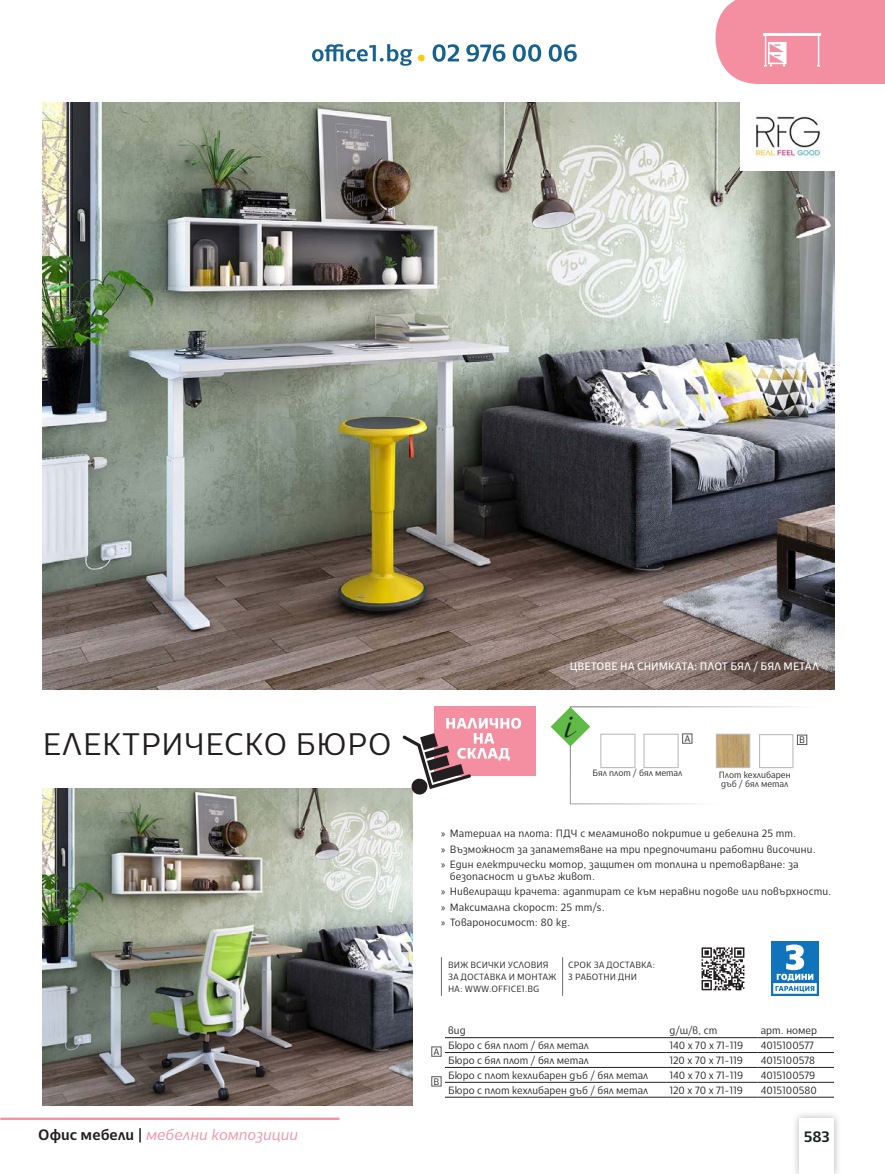
<style>
.page{position:relative;width:885px;height:1174px;background:#fff}
.page>*{position:absolute;margin:0;border:0;box-sizing:border-box;transform-origin:0 0}
.t1{font:31.65px "Adventure";color:#231f20;scale:.95 1}
.Title__33{font:300 31.05px "Cormac";color:#231f20}
.t2{font:italic 300 15px "Cormac";color:#f48ea1}
.СТРАНИЦА_И_РАЗДЕЛ{font:500 15px "Cormac";color:#132322}
.Opisanie_33{font:10.8px "Cormac";color:#fff;scale:.95 1}
.Art_Nomer_33{font:300 10.5px/11.2px "Cormac";letter-spacing:.015em;color:#231f20;scale:.95 1}
.Art_Nomer_33-2{font:300 9.3px "Cormac";color:#231f20;scale:.95 1}
.Art_Nomer_33-3{font:300 9px/12px "Cormac";color:#231f20;scale:.95 1}
.s1{font-family:"Myriad Pro";font-weight:400}
.s2{font-weight:500;font-style:normal;color:#231f20}
</style>
<div class="page">
<div style="left:791px;top:1109px;width:51px;height:65px;background:#231f20;opacity:.35"></div>
<div style="left:799px;top:1118px;width:34px;height:55px;background:#fff"></div>
<svg style="left:715px;top:0;width:169px;height:84px;background:#f497a8"></svg>
<hr style="left:1px;top:1117px;width:337px;height:2px;background:#f48ea1">
<svg style="left:312px;top:44px;width:100px;height:22px"></svg>
<svg style="left:418px;top:55px;width:6px;height:6px"></svg>
<svg style="left:432px;top:44px;width:144px;height:18px"></svg>
<img style="left:43px;top:102px;width:790px;height:587px">
<img style="left:43px;top:788px;width:369px;height:318px">
<div style="left:431px;top:1076px;width:10px;height:10px;background:#fff;border:1px solid #57585a"></div>
<hr style="left:445px;top:1037px;width:221px;height:1px;background:#231f20">
<hr style="left:666px;top:1037px;width:91px;height:1px;background:#231f20">
<hr style="left:757px;top:1037px;width:76px;height:1px;background:#231f20">
<hr style="left:666px;top:1067px;width:91px;height:1px;background:#231f20">
<hr style="left:445px;top:1052px;width:221px;height:1px;background:#231f20">
<hr style="left:666px;top:1052px;width:91px;height:1px;background:#231f20">
<hr style="left:757px;top:1052px;width:76px;height:1px;background:#231f20">
<hr style="left:445px;top:1067px;width:221px;height:1px;background:#231f20">
<hr style="left:757px;top:1067px;width:76px;height:1px;background:#231f20">
<hr style="left:445px;top:1082px;width:221px;height:1px;background:#231f20">
<hr style="left:666px;top:1082px;width:91px;height:1px;background:#231f20">
<hr style="left:757px;top:1082px;width:76px;height:1px;background:#231f20">
<hr style="left:445px;top:1097px;width:221px;height:1px;background:#231f20">
<hr style="left:666px;top:1097px;width:91px;height:1px;background:#231f20">
<hr style="left:757px;top:1097px;width:76px;height:1px;background:#231f20">
<div style="left:431px;top:1046px;width:10px;height:10px;background:#fff;border:1px solid #57585a"></div>
<div style="left:682px;top:733px;width:10px;height:10px;background:#fff;border:1px solid #57585a"></div>
<div style="left:600px;top:733px;width:35px;height:35px;background:#fff;border:1px solid #bcbdc0"></div>
<div style="left:643px;top:733px;width:35px;height:35px;background:#fff;border:1px solid #bcbdc0"></div>
<div style="left:797px;top:735px;width:9px;height:9px;background:#fff;border:1px solid #57585a"></div>
<div style="left:758px;top:734px;width:35px;height:34px;background:#fff;border:1px solid #bcbdc0"></div>
<img style="left:717px;top:735px;width:31px;height:31px">
<div style="left:715px;top:733px;width:35px;height:35px;border:1px solid #bcbdc0"></div>
<svg style="left:550px;top:707px;width:40px;height:39px"></svg>
<div style="left:771px;top:940px;width:47px;height:55px;background:#1074bc"></div>
<svg style="left:773px;top:944px;width:44px;height:50px"></svg>
<div style="left:434px;top:706px;width:102px;height:70px;background:#f48ea1"></div>
<svg style="left:402px;top:718px;width:119px;height:77px"></svg>
<hr style="left:562px;top:957px;width:1px;height:38px;background:#6d6d70">
<hr style="left:441px;top:957px;width:1px;height:38px;background:#6d6d70">
<svg style="left:701px;top:947px;width:43px;height:43px"></svg>
<img style="left:740px;top:102px;width:93px;height:68px">
<p class="Title__33" style="left:43px;top:724px;width:350px">ЕЛЕКТРИЧЕСКО БЮРО</p>
<p class="Opisanie_33" style="left:569px;top:659px;width:264px">ЦВЕТОВЕ НА СНИМКАТА: ПЛОТ БЯЛ / БЯЛ МЕТАЛ</p>
<p class="t1" style="left:564px;top:708px;width:11px">i</p>
<p class="Art_Nomer_33-2" style="left:684px;top:733px;width:8px">A</p>
<p class="Art_Nomer_33-3" style="left:592px;top:767px;width:96px">Бял плот / бял метал</p>
<p class="Art_Nomer_33-2" style="left:799px;top:734px;width:8px">B</p>
<p class="Art_Nomer_33-3" style="left:718px;top:770px;width:77px;line-height:9px">Плот кехлибарен дъб / бял метал</p>
<p class="Art_Nomer_33" style="left:441px;top:828px;width:375px"><span class="s1">»</span> Материал на плота: ПДЧ с меламиново покритие и дебелина 25 mm.</p>
<p class="Art_Nomer_33" style="left:441px;top:843px;width:396px"><span class="s1">»</span> Възможност за запаметяване на три предпочитани работни височини.</p>
<p class="Art_Nomer_33" style="left:449px;top:859px;width:369px;text-indent:-9px"><span class="s1">»</span> Един електрически мотор, защитен от топлина и претоварване: за безопасност и дълъг живот.</p>
<p class="Art_Nomer_33" style="left:441px;top:885px;width:412px"><span class="s1">»</span> Нивелиращи крачета: адаптират се към неравни подове или повърхности.</p>
<p class="Art_Nomer_33" style="left:441px;top:901px;width:174px"><span class="s1">»</span> Максимална скорост: 25 mm/s.</p>
<p class="Art_Nomer_33" style="left:441px;top:916px;width:137px"><span class="s1">»</span> Товароносимост: 80 kg.</p>
<p class="Art_Nomer_33-3" style="left:448px;top:958px;width:116px">ВИЖ ВСИЧКИ УСЛОВИЯ<br>ЗА ДОСТАВКА И МОНТАЖ<br>НА: WWW.OFFICE1.BG</p>
<p class="Art_Nomer_33-3" style="left:568px;top:958px;width:93px">СРОК ЗА ДОСТАВКА:<br>3 РАБОТНИ ДНИ</p>
<p class="Art_Nomer_33-2" style="left:433px;top:1046px;width:8px">A</p>
<p class="Art_Nomer_33-2" style="left:433px;top:1075px;width:8px">B</p>
<p class="Art_Nomer_33" style="left:448px;top:1025px;width:20px">вид</p>
<p class="Art_Nomer_33" style="left:669px;top:1025px;width:52px">д/ш/в, cm</p>
<p class="Art_Nomer_33" style="left:760px;top:1025px;width:61px">арт. номер</p>
<p class="Art_Nomer_33" style="left:448px;top:1039px;width:149px">Бюро с бял плот / бял метал</p>
<p class="Art_Nomer_33" style="left:669px;top:1039px;width:79px">140 х 70 х 71-119</p>
<p class="Art_Nomer_33" style="left:760px;top:1039px;width:57px">4015100577</p>
<p class="Art_Nomer_33" style="left:448px;top:1054px;width:149px">Бюро с бял плот / бял метал</p>
<p class="Art_Nomer_33" style="left:669px;top:1054px;width:79px">120 х 70 х 71-119</p>
<p class="Art_Nomer_33" style="left:760px;top:1054px;width:59px">4015100578</p>
<p class="Art_Nomer_33" style="left:448px;top:1069px;width:212px">Бюро с плот кехлибарен дъб / бял метал</p>
<p class="Art_Nomer_33" style="left:669px;top:1069px;width:79px">140 х 70 х 71-119</p>
<p class="Art_Nomer_33" style="left:760px;top:1069px;width:59px">4015100579</p>
<p class="Art_Nomer_33" style="left:448px;top:1084px;width:212px">Бюро с плот кехлибарен дъб / бял метал</p>
<p class="Art_Nomer_33" style="left:669px;top:1084px;width:79px">120 х 70 х 71-119</p>
<p class="Art_Nomer_33" style="left:760px;top:1084px;width:61px">4015100580</p>
<h3 class="t2" style="left:38px;top:1124px;width:261px"><span class="s2">Офис мебели |</span> мебелни композиции</h3>
<p class="СТРАНИЦА_И_РАЗДЕЛ" style="left:803px;top:1126px;width:28px">583</p>
</div>
